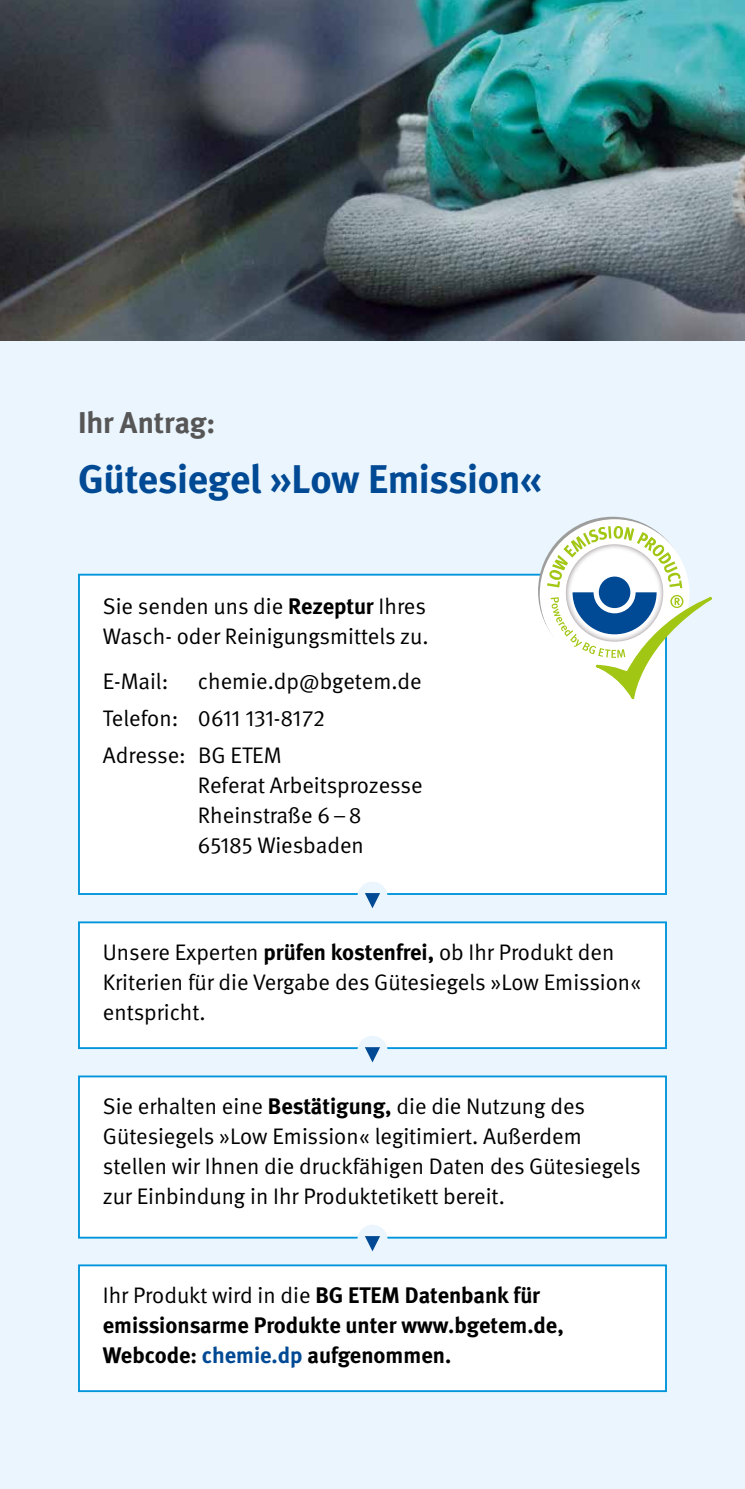
<style>
.page{position:relative;width:745px;height:1489px;background:#fff}
.page>*{position:absolute;margin:0;border:0;box-sizing:border-box;transform-origin:0 0}
.t1{font:700 40px "DGUV Meta";letter-spacing:-.005em;color:#004994}
.t2{font:700 30px "DGUV Meta";letter-spacing:-.005em;color:#575656}
.t3{font:22.5px/30.2px "DGUV Meta";color:#000}
.t4{font:700 22.5px/30.2px "DGUV Meta";color:#000}
.s1{font-weight:700}
.s2{font-weight:400}
.s3{color:#004994}
</style>
<div class="page">
<div style="left:0;top:0;width:744px;height:1488px;background:#eaf5fd"></div>
<div style="left:78px;top:1075px;width:588px;height:163px;background:#fff;border:2px solid #0095db"></div>
<div style="left:357px;top:1224px;width:30px;height:30px;background:#eaf5fd;border-radius:50%"></div>
<svg style="left:365px;top:1236px;width:15px;height:15px"></svg>
<div style="left:78px;top:573px;width:588px;height:321px;background:#fff;border:2px solid #0095db"></div>
<div style="left:357px;top:881px;width:30px;height:30px;background:#eaf5fd;border-radius:50%"></div>
<svg style="left:365px;top:893px;width:15px;height:15px"></svg>
<div style="left:78px;top:921px;width:588px;height:127px;background:#fff;border:2px solid #0095db"></div>
<div style="left:357px;top:1035px;width:30px;height:30px;background:#eaf5fd;border-radius:50%"></div>
<svg style="left:365px;top:1047px;width:15px;height:15px"></svg>
<div style="left:78px;top:1264px;width:588px;height:127px;background:#fff;border:2px solid #0095db"></div>
<svg style="left:537px;top:516px;width:174px;height:183px"></svg>
<img style="left:0;top:0;width:744px;height:340px">
<h2 class="t2" style="left:78px;top:404px;width:139px">Ihr Antrag:</h2>
<h1 class="t1" style="left:78px;top:455px;width:465px">Gütesiegel »Low Emission«</h1>
<p class="t3" style="left:103px;top:591px;width:327px">Sie senden uns die <span class="s1">Rezeptur</span> Ihres<br>Wasch- oder Reinigungsmittels zu.</p>
<p class="t3" style="left:103px;top:666px;width:67px">E-Mail:</p>
<p class="t3" style="left:103px;top:662px;width:320px;line-height:37.2px;text-indent:95px">chemie.dp@bgetem.de<br>Telefon: 0611 131-8172<br>Adresse: BG ETEM</p>
<p class="t3" style="left:198px;top:770px;width:226px">Referat Arbeitsprozesse<br>Rheinstraße 6–8<br>65185 Wiesbaden</p>
<p class="t3" style="left:103px;top:937px;width:539px">Unsere Experten <span class="s1">prüfen kostenfrei,</span> ob Ihr Produkt den<br>Kriterien für die Vergabe des Gütesiegels »Low Emission« entspricht.</p>
<p class="t3" style="left:103px;top:1091px;width:539px">Sie erhalten eine <span class="s1">Bestätigung,</span> die die Nutzung des Gütesiegels »Low Emission« legitimiert. Außerdem stellen wir Ihnen die druckfähigen Daten des Gütesiegels zur Einbindung in Ihr Produktetikett bereit.</p>
<p class="t4" style="left:103px;top:1280px;width:462px"><span class="s2">Ihr Produkt wird in die</span> BG ETEM Datenbank für emissionsarme Produkte unter www.bgetem.de,<br>Webcode: <span class="s3">chemie.dp</span> aufgenommen.</p>
</div>
